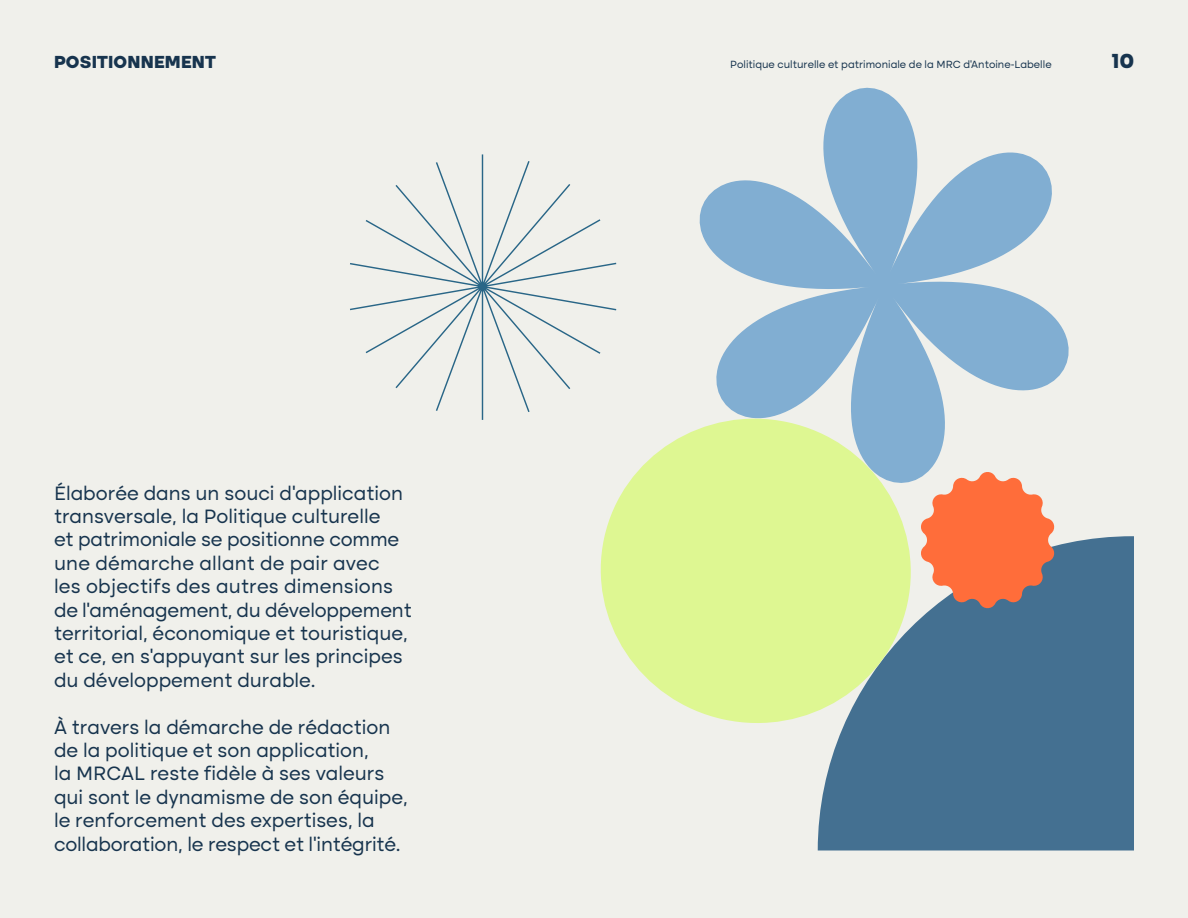
<style>
.page{position:relative;width:1188px;height:918px;background:#f0f0eb}
.page>*{position:absolute;margin:0;border:0;box-sizing:border-box;transform-origin:0 0}
.t1{font:800 21px "Altone";color:#17344e}
.t2{font:19.5px/23.4px "Altone";color:#17344e}
.t3{font:800 18px "Altone";letter-spacing:.01em;color:#17344e}
.t4{font:10.5px "Altone";color:#17344e}
</style>
<div class="page">
<svg style="left:350px;top:154px;width:235px;height:266px"></svg>
<svg style="left:585px;top:87px;width:484px;height:383px"></svg>
<div style="left:818px;top:536px;width:316px;height:314px;background:#447091"></div>
<svg style="left:586px;top:404px;width:339px;height:334px;fill:#def792"></svg>
<svg style="left:919px;top:470px;width:137px;height:140px"></svg>
<p class="t3" style="left:54px;top:53px;width:164px">POSITIONNEMENT</p>
<p class="t4" style="left:730px;top:59px;width:323px">Politique culturelle et patrimoniale de la MRC d’Antoine-Labelle</p>
<p class="t1" style="left:1112px;top:51px;width:24px">10</p>
<p class="t2" style="left:54px;top:482px;width:359px">Élaborée dans un souci d’application transversale, la Politique culturelle<br>et patrimoniale se positionne comme une démarche allant de pair avec<br>les objectifs des autres dimensions de l’aménagement, du développement territorial, économique et touristique, et ce, en s’appuyant sur les principes du développement durable.</p>
<p class="t2" style="left:54px;top:716px;width:355px">À travers la démarche de rédaction de la politique et son application,<br>la MRCAL reste fidèle à ses valeurs qui sont le dynamisme de son équipe, le renforcement des expertises, la collaboration, le respect et l’intégrité.</p>
</div>
